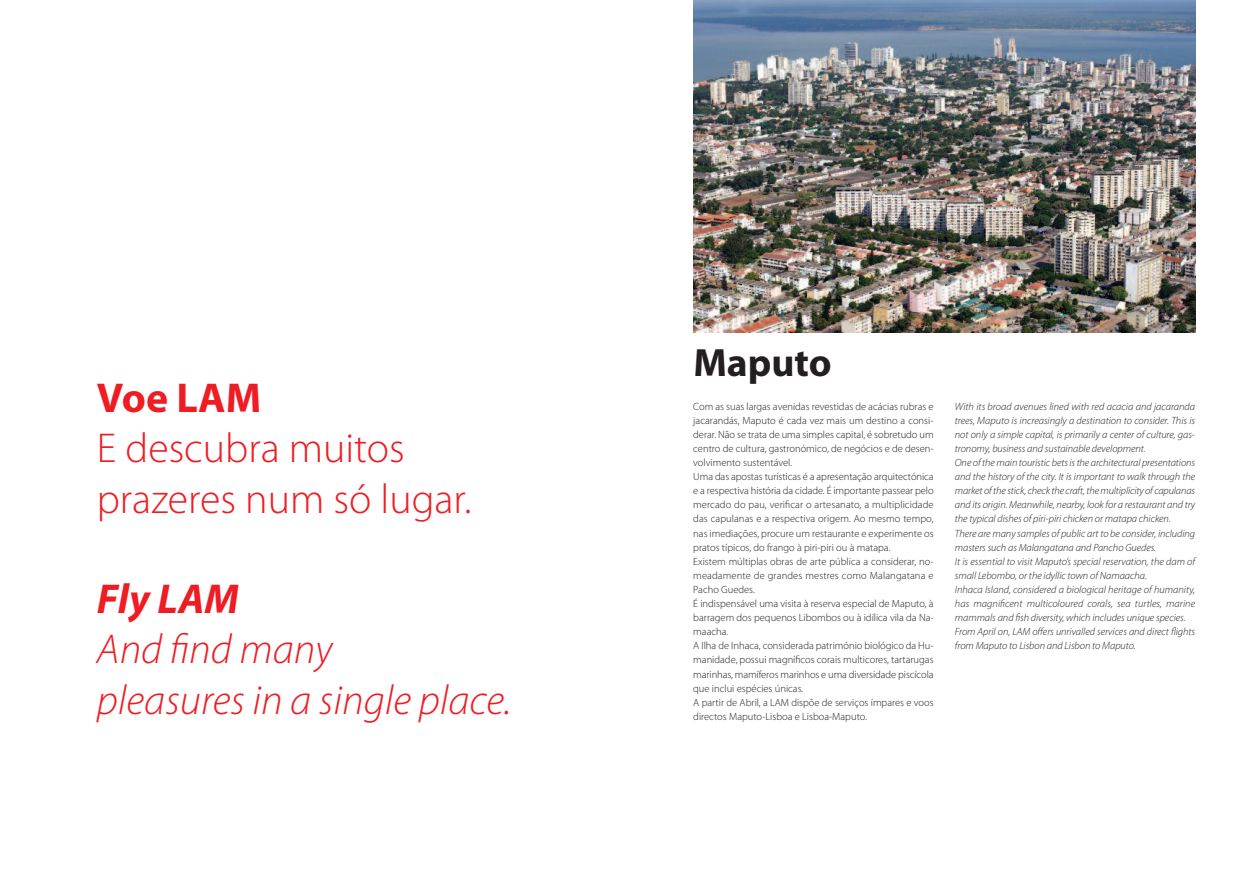
<style>
.page{position:relative;width:1259px;height:893px;background:#fff}
.page>*{position:absolute;margin:0;border:0;box-sizing:border-box;transform-origin:0 0}
.t1{font:italic 300 41.85px/50.2px "Myriad Pro";color:#ee1d23}
.t2{font:300 41.85px/50.2px "Myriad Pro";color:#ee1d23}
.t3{font:700 41.85px "Myriad Pro";color:#ee1d23}
.t4{font:italic 700 41.85px "Myriad Pro";color:#ee1d23}
.t5{font:700 39.6px "Myriad Pro";color:#231f20}
.t6{font:300 10.5px/14.1px "Myriad Pro";color:#231f20}
.t7{font:italic 300 10.5px/14.1px "Myriad Pro";letter-spacing:-.005em;color:#231f20}
</style>
<div class="page">
<img style="left:693px;top:0;width:502px;height:332px">
<h1 class="t3" style="left:97px;top:382px;width:166px">Voe LAM</h1>
<h1 class="t2" style="left:97px;top:426px;width:376px">E descubra muitos prazeres num só lugar.</h1>
<h1 class="t4" style="left:97px;top:583px;width:144px">Fly LAM</h1>
<h1 class="t1" style="left:97px;top:628px;width:416px">And find many<br>pleasures in a single place.</h1>
<h2 class="t5" style="left:693px;top:348px;width:140px">Maputo</h2>
<p class="t6" style="left:693px;top:400px;width:242px">Com as suas largas avenidas revestidas de acácias rubras e jacarandás, Maputo é cada vez mais um destino a consi&shy;derar. Não se trata de uma simples capital, é sobretudo um centro de cultura, gastronómico, de negócios e de desen&shy;volvimento sustentável.<br>Uma das apostas turísticas é a apresentação arquitectónica e a respectiva história da cidade. É importante passear pelo mercado do pau, verificar o artesanato, a multiplicidade das capulanas e a respectiva origem. Ao mesmo tempo, nas imediações, procure um restaurante e experimente os pratos típicos, do frango à piri-piri ou à matapa.<br>Existem múltiplas obras de arte pública a considerar, no&shy;meadamente de grandes mestres como Malangatana e Pacho Guedes.<br>É indispensável uma visita à reserva especial de Maputo, à barragem dos pequenos Libombos ou à idílica vila da Na&shy;maacha.<br>A Ilha de Inhaca, considerada património biológico da Hu&shy;manidade, possui magníficos corais multicores, tartarugas marinhas, mamíferos marinhos e uma diversidade piscícola que inclui espécies únicas.<br>A partir de Abril, a LAM dispõe de serviços ímpares e voos directos Maputo-Lisboa e Lisboa-Maputo.</p>
<p class="t7" style="left:955px;top:400px;width:242px">With its broad avenues lined with red acacia and jacaranda trees, Maputo is increasingly a destination to consider. This is not only a simple capital, is primarily a center of culture, gas&shy;tronomy, business and sustainable development.<br>One ofthemain touristic betsisthe architectural presentations and the history of the city. It is important to walk through the market ofthe stick, check the craft,themultiplicity of capulanas and its origin. Meanwhile, nearby, look for a restaurant and try the typical dishes of piri-piri chicken or matapa chicken.<br>There are many samples of public art to be consider, including masters such as Malangatana and Pancho Guedes.<br>It is essential to visit Maputo’s special reservation, the dam of small Lebombo, or the idyllic town of Namaacha.<br>Inhaca Island, considered a biological heritage of humanity, has magnificent multicoloured corals, sea turtles, marine mammals and fish diversity, which includes unique species.<br>From April on, LAM offers unrivalled services and direct flights from Maputo to Lisbon and Lisbon to Maputo.</p>
</div>
